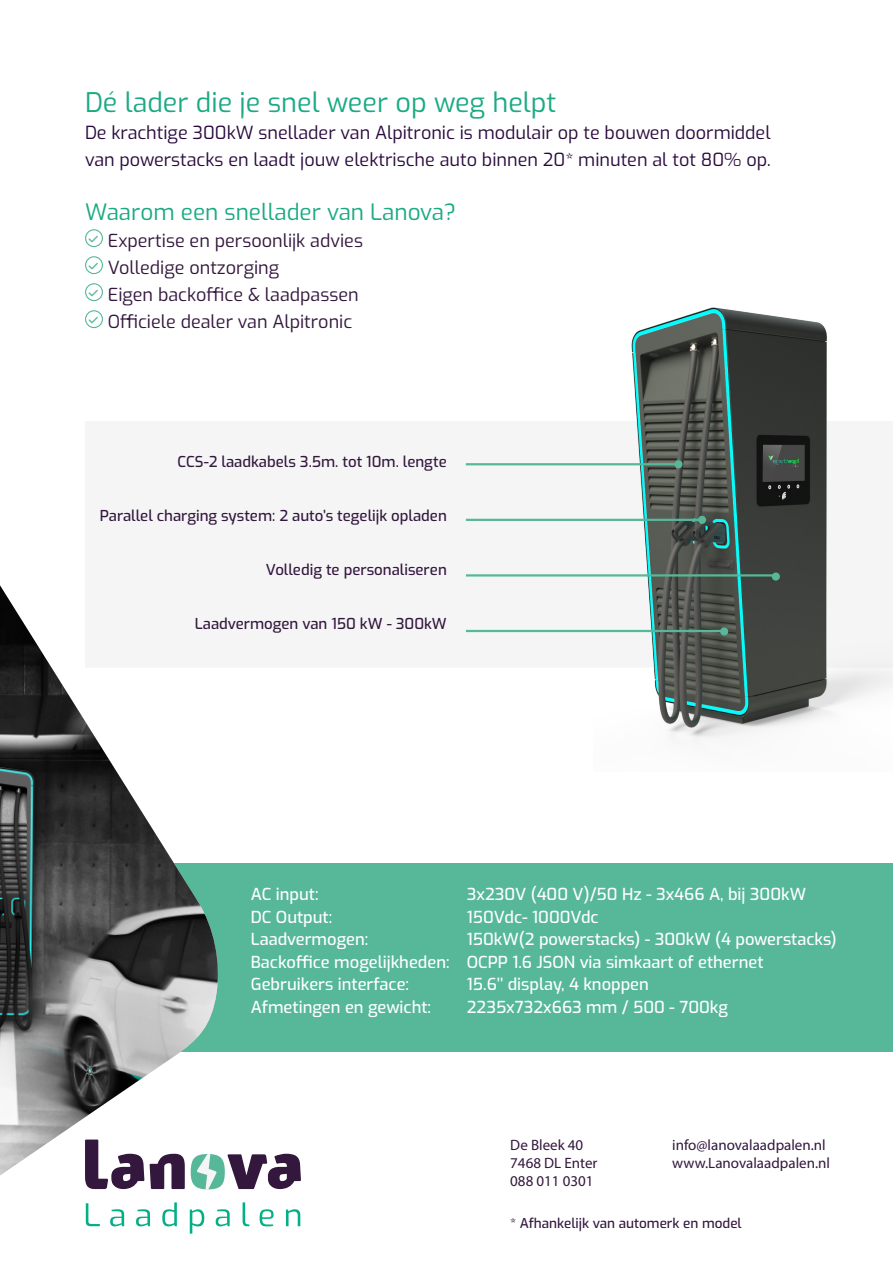
<style>
.page{position:relative;width:893px;height:1263px;background:#fff}
.page>*{position:absolute;margin:0;border:0;box-sizing:border-box;transform-origin:0 0}
.t1{font:27px "Exo";color:#1baa83}
.t2{font:22.5px "Exo";color:#1baa83}
.t3{font:18px/27px "Exo";color:#2a0a3d}
.t4{font:18px "Exo";color:#33173d}
.t5{font:500 16.5px "Exo";color:#fff}
.t6{font:500 15px "Exo";color:#33173d}
.t7{font:15px "Myriad Pro";color:#33173d}
.t8{font:500 13.5px "Exo";color:#33173d}
</style>
<div class="page">
<div style="left:136px;top:863px;width:757px;height:188px;background:#57b899"></div>
<svg style="left:150px;top:1175px;width:35px;height:14px"></svg>
<svg style="left:227px;top:1154px;width:74px;height:35px"></svg>
<svg style="left:85px;top:1175px;width:59px;height:14px"></svg>
<div style="left:191px;top:1154px;width:34px;height:35px;background:#57b899;border-radius:50%"></div>
<svg style="left:197px;top:1175px;width:20px;height:15px"></svg>
<svg style="left:86px;top:1203px;width:14px;height:23px"></svg>
<svg style="left:110px;top:1209px;width:14px;height:17px"></svg>
<svg style="left:136px;top:1209px;width:14px;height:17px"></svg>
<svg style="left:162px;top:1202px;width:15px;height:24px"></svg>
<svg style="left:190px;top:1209px;width:14px;height:24px"></svg>
<svg style="left:216px;top:1209px;width:14px;height:17px"></svg>
<svg style="left:243px;top:1202px;width:6px;height:24px"></svg>
<svg style="left:260px;top:1209px;width:14px;height:17px"></svg>
<svg style="left:286px;top:1209px;width:14px;height:17px"></svg>
<div style="left:85px;top:229px;width:18px;height:18px;border:1px solid #56b899;border-radius:50%"></div>
<div style="left:85px;top:256px;width:18px;height:18px;border:1px solid #56b899;border-radius:50%"></div>
<div style="left:85px;top:283px;width:18px;height:18px;border:1px solid #56b899;border-radius:50%"></div>
<div style="left:85px;top:310px;width:18px;height:18px;border:1px solid #56b899;border-radius:50%"></div>
<img style="left:594px;top:307px;width:299px;height:435px">
<img style="left:0;top:585px;width:221px;height:590px">
<hr style="left:466px;top:630px;width:258px;height:2px;background:#57b899">
<hr style="left:466px;top:574px;width:310px;height:2px;background:#57b899">
<hr style="left:466px;top:519px;width:236px;height:2px;background:#57b899">
<hr style="left:466px;top:463px;width:212px;height:2px;background:#57b899">
<div style="left:674px;top:460px;width:8px;height:8px;background:#57b899;border-radius:50%"></div>
<div style="left:698px;top:516px;width:8px;height:8px;background:#57b899;border-radius:50%"></div>
<div style="left:772px;top:572px;width:8px;height:9px;background:#57b899;border-radius:50%"></div>
<div style="left:720px;top:627px;width:8px;height:8px;background:#57b899;border-radius:50%"></div>
<p class="t1" style="left:85px;top:83px;width:473px">Dé lader die je snel weer op weg helpt</p>
<p class="t3" style="left:85px;top:118px;width:687px">De krachtige 300kW snellader van Alpitronic is modulair op te bouwen doormiddel van powerstacks en laadt jouw elektrische auto binnen 20* minuten al tot 80% op.</p>
<p class="t2" style="left:85px;top:196px;width:373px">Waarom een snellader van Lanova?</p>
<p class="t4" style="left:108px;top:228px;width:257px">Expertise en persoonlijk advies</p>
<p class="t4" style="left:108px;top:255px;width:173px">Volledige ontzorging</p>
<p class="t4" style="left:108px;top:282px;width:252px">Eigen backoffice &amp; laadpassen</p>
<p class="t4" style="left:108px;top:309px;width:246px">Officiele dealer van Alpitronic</p>
<p class="t6" style="left:178px;top:450px;width:271px">CCS-2 laadkabels 3.5m. tot 10m. lengte</p>
<p class="t6" style="left:100px;top:504px;width:348px">Parallel charging system: 2 auto’s tegelijk opladen</p>
<p class="t6" style="left:266px;top:558px;width:183px">Volledig te personaliseren</p>
<p class="t6" style="left:195px;top:612px;width:253px">Laadvermogen van 150 kW - 300kW</p>
<p class="t5" style="left:251px;top:882px;width:69px">AC input:</p>
<p class="t5" style="left:467px;top:882px;width:341px">3x230V (400 V)/50 Hz - 3x466 A, bij 300kW</p>
<p class="t5" style="left:251px;top:905px;width:83px">DC Output:</p>
<p class="t5" style="left:467px;top:905px;width:133px">150Vdc- 1000Vdc</p>
<p class="t5" style="left:251px;top:927px;width:119px">Laadvermogen:</p>
<p class="t5" style="left:467px;top:927px;width:371px">150kW(2 powerstacks) - 300kW (4 powerstacks)</p>
<p class="t5" style="left:251px;top:950px;width:514px">Backoffice mogelijkheden: OCPP 1.6 JSON via simkaart of ethernet</p>
<p class="t5" style="left:251px;top:972px;width:160px">Gebruikers interface:</p>
<p class="t5" style="left:467px;top:972px;width:184px">15.6’’ display, 4 knoppen</p>
<p class="t5" style="left:251px;top:995px;width:182px">Afmetingen en gewicht:</p>
<p class="t5" style="left:467px;top:995px;width:263px">2235x732x663 mm / 500 - 700kg</p>
<p class="t7" style="left:510px;top:1136px;width:75px">De Bleek 40</p>
<p class="t7" style="left:672px;top:1136px;width:155px">info@lanovalaadpalen.nl</p>
<p class="t7" style="left:510px;top:1154px;width:89px">7468 DL Enter</p>
<p class="t7" style="left:672px;top:1154px;width:159px">www.Lanovalaadpalen.nl</p>
<p class="t7" style="left:510px;top:1172px;width:85px">088 011 0301</p>
<p class="t8" style="left:510px;top:1213px;width:233px">* Afhankelijk van automerk en model</p>
</div>
